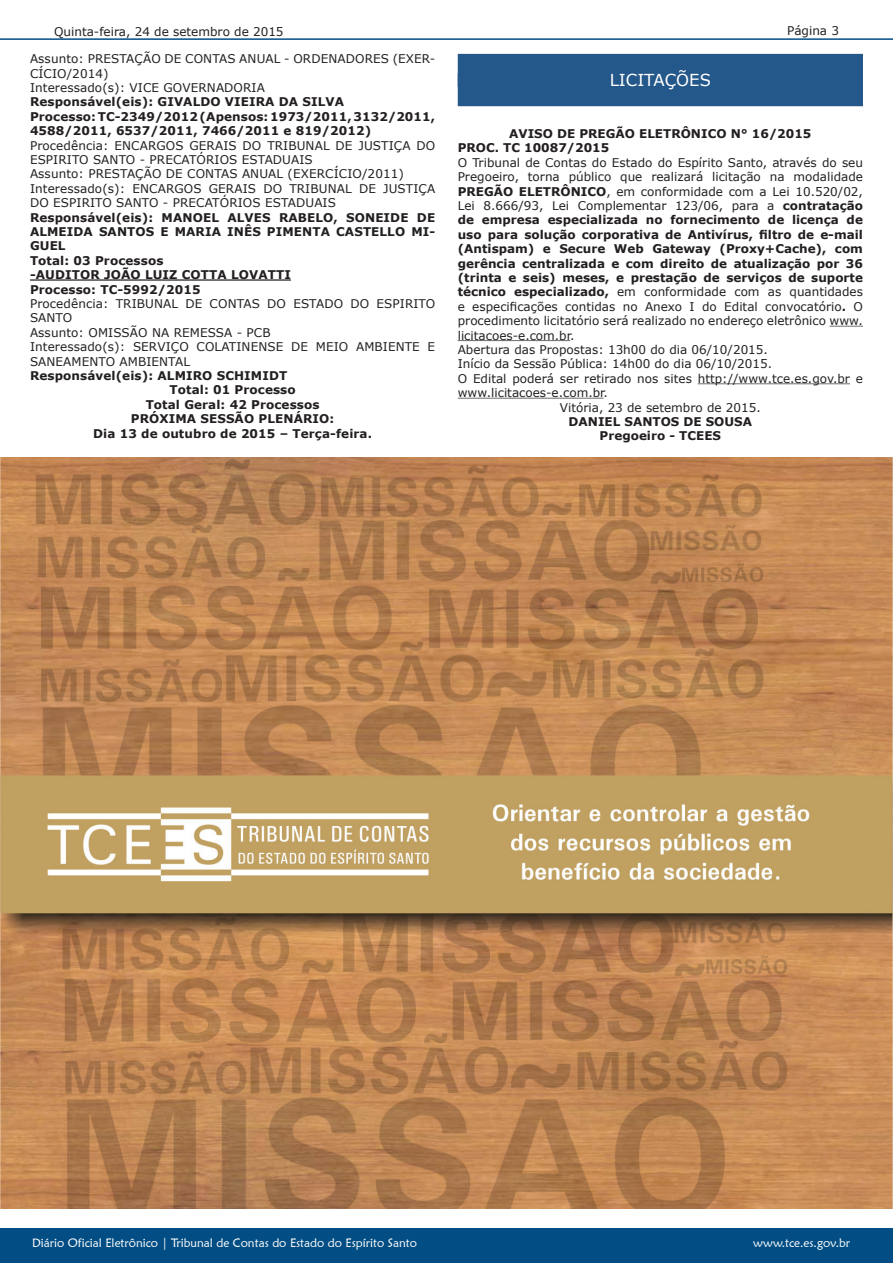
<style>
.page{position:relative;width:893px;height:1263px;background:#fff}
.page>*{position:absolute;margin:0;border:0;box-sizing:border-box;transform-origin:0 0}
.t1{font:16.5px "Verdana";color:#fff}
.t2{font:12px/14.4px "Verdana";color:#231f20}
.t3{font:700 12px/14.4px "Verdana";letter-spacing:.01em;color:#231f20}
.t4{font:12px "Maiandra GD";color:#fff}
.s1{color:#24578a}
.s2{font-weight:700}
</style>
<div class="page">
<div style="left:0;top:1229px;width:893px;height:34px;background:#024e84"></div>
<hr style="left:0;top:38px;width:893px;height:2px;background:#024e84">
<hr style="left:30px;top:279px;width:261px;height:2px;background:#231f20">
<div style="left:458px;top:54px;width:405px;height:32px;background:#24578a"></div>
<div style="left:458px;top:74px;width:405px;height:32px;background:#24578a"></div>
<hr style="left:829px;top:326px;width:34px;height:1px;background:#6d6d6d">
<hr style="left:458px;top:340px;width:112px;height:1px;background:#6d6d6d">
<hr style="left:698px;top:383px;width:152px;height:1px;background:#6d6d6d">
<hr style="left:458px;top:398px;width:146px;height:1px;background:#6d6d6d">
<img style="left:0;top:458px;width:893px;height:751px">
<p class="t2" style="left:54px;top:24px;width:231px">Quinta-feira, 24 de setembro de 2015</p>
<p class="t2" style="left:30px;top:51px;width:407px">Assunto: PRESTAÇÃO DE CONTAS ANUAL - ORDENADORES (EXER-<br>CÍCIO/2014)<br>Interessado(s): VICE GOVERNADORIA</p>
<p class="t3" style="left:30px;top:95px;width:407px">Responsável(eis): GIVALDO VIEIRA DA SILVA<br>Processo: TC-2349/2012(Apensos: 1973/2011, 3132/2011,<br>4588/2011, 6537/2011, 7466/2011 e 819/2012)</p>
<p class="t2" style="left:30px;top:138px;width:407px">Procedência: ENCARGOS GERAIS DO TRIBUNAL DE JUSTIÇA DO ESPIRITO SANTO - PRECATÓRIOS ESTADUAIS<br>Assunto: PRESTAÇÃO DE CONTAS ANUAL (EXERCÍCIO/2011)<br>Interessado(s): ENCARGOS GERAIS DO TRIBUNAL DE JUSTIÇA DO ESPIRITO SANTO - PRECATÓRIOS ESTADUAIS</p>
<p class="t3" style="left:30px;top:210px;width:407px">Responsável(eis): MANOEL ALVES RABELO, SONEIDE DE<br>ALMEIDA SANTOS E MARIA INÊS PIMENTA CASTELLO MI-<br>GUEL<br>Total: 03 Processos<br>-AUDITOR JOÃO LUIZ COTTA LOVATTI<br>Processo: TC-5992/2015</p>
<p class="t2" style="left:30px;top:296px;width:407px">Procedência: TRIBUNAL DE CONTAS DO ESTADO DO ESPIRITO SANTO<br>Assunto: OMISSÃO NA REMESSA - PCB<br>Interessado(s): SERVIÇO COLATINENSE DE MEIO AMBIENTE E SANEAMENTO AMBIENTAL</p>
<p class="t3" style="left:30px;top:368px;width:259px">Responsável(eis): ALMIRO SCHIMIDT</p>
<p class="t3" style="left:169px;top:383px;width:128px">Total: 01 Processo</p>
<p class="t3" style="left:146px;top:397px;width:175px">Total Geral: 42 Processos</p>
<p class="t3" style="left:131px;top:411px;width:205px">PRÓXIMA SESSÃO PLENÁRIO:</p>
<p class="t3" style="left:93px;top:426px;width:280px">Dia 13 de outubro de 2015 – Terça-feira.</p>
<p class="t2" style="left:787px;top:23px;width:53px">Página 3</p>
<h1 class="t1" style="left:602px;top:69px;width:118px"><span class="s1">[</span>LICITAÇÕES<span class="s1">]</span></h1>
<p class="t3" style="left:458px;top:126px;width:355px;text-indent:52px">AVISO DE PREGÃO ELETRÔNICO N° 16/2015<br>PROC. TC 10087/2015</p>
<p class="t2" style="left:458px;top:155px;width:407px">O Tribunal de Contas do Estado do Espírito Santo, através do seu</p>
<p class="t2" style="left:458px;top:169px;width:407px">Pregoeiro, torna público que realizará licitação na modalidade</p>
<p class="t2" style="left:458px;top:184px;width:407px"><span class="s2">PREGÃO ELETRÔNICO</span>, em conformidade com a Lei 10.520/02,</p>
<p class="t2" style="left:458px;top:198px;width:407px">Lei 8.666/93, Lei Complementar 123/06, para a <span class="s2">contratação</span></p>
<p class="t3" style="left:458px;top:212px;width:407px">de empresa especializada no fornecimento de licença de</p>
<p class="t3" style="left:458px;top:227px;width:407px">uso para solução corporativa de Antivírus, filtro de e-mail</p>
<p class="t3" style="left:458px;top:241px;width:407px">(Antispam) e Secure Web Gateway (Proxy+Cache), com</p>
<p class="t3" style="left:458px;top:256px;width:407px">gerência centralizada e com direito de atualização por 36</p>
<p class="t3" style="left:458px;top:270px;width:407px">(trinta e seis) meses, e prestação de serviços de suporte</p>
<p class="t2" style="left:458px;top:285px;width:407px"><span class="s2">técnico especializado,</span> em conformidade com as quantidades</p>
<p class="t2" style="left:458px;top:299px;width:407px">e especificações contidas no Anexo I do Edital convocatório<span class="s2">.</span> O</p>
<p class="t2" style="left:458px;top:313px;width:407px">procedimento licitatório será realizado no endereço eletrônico www.</p>
<p class="t2" style="left:458px;top:328px;width:118px">licitacoes-e.com.br.</p>
<p class="t2" style="left:458px;top:342px;width:312px">Abertura das Propostas: 13h00 do dia 06/10/2015.</p>
<p class="t2" style="left:458px;top:357px;width:316px">Início da Sessão Pública: 14h00 do dia 06/10/2015.</p>
<p class="t2" style="left:458px;top:371px;width:407px">O Edital poderá ser retirado nos sites http://www.tce.es.gov.br e</p>
<p class="t2" style="left:458px;top:385px;width:152px">www.licitacoes-e.com.br.</p>
<p class="t2" style="left:560px;top:400px;width:202px">Vitória, 23 de setembro de 2015.</p>
<p class="t3" style="left:569px;top:414px;width:185px;text-align:center">DANIEL SANTOS DE SOUSA<br>Pregoeiro - TCEES</p>
<p class="t4" style="left:32px;top:1235px;width:386px">Diário Oficial Eletrônico | Tribunal de Contas do Estado do Espírito Santo</p>
<p class="t4" style="left:753px;top:1235px;width:98px">www.tce.es.gov.br</p>
</div>
